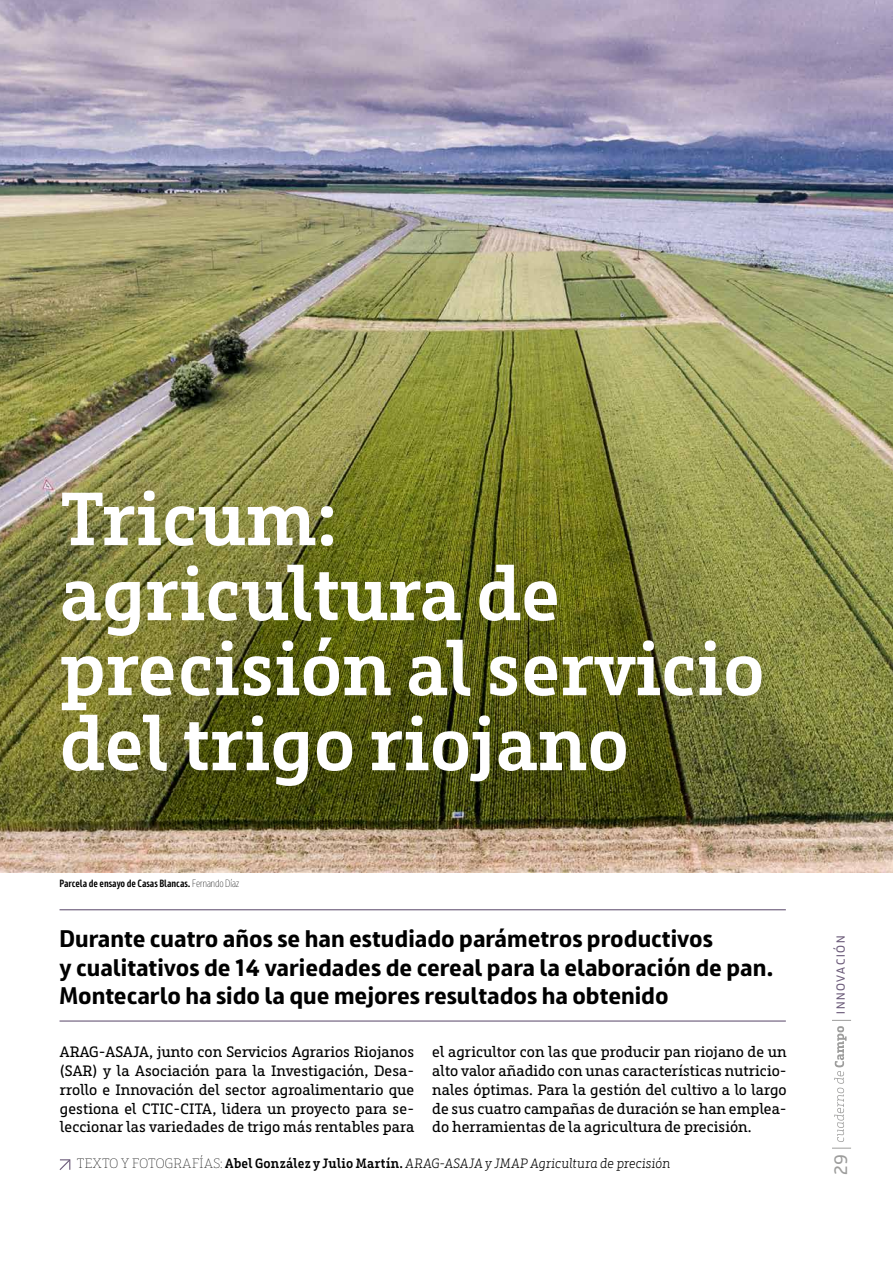
<style>
.page{position:relative;width:893px;height:1263px;background:#fff}
.page>*{position:absolute;margin:0;border:0;box-sizing:border-box;transform-origin:0 0}
.t1{font:600 75px/75px "Riojana Slab";color:#fff}
.t2{font:700 24px/28.8px "Riojana";color:#000}
.t3{font:18px "Riojana";color:#9d9d9c}
.t4{font:15px/18.8px "Riojana Slab";color:#000;text-align:justify}
.t5{font:italic 13.5px "Riojana Slab";letter-spacing:.01em;color:#000;scale:.95 1}
.t6{font:11.7px "Riojana";letter-spacing:.15em;color:#6a5978}
.t7{font:600 condensed 10.5px "Riojana";color:#000}
.s1{font-weight:100}
.s2{font-weight:100;font-style:normal}
.s3{font-weight:600;font-style:normal}
</style>
<div class="page">
<svg style="left:832px;top:1148px;width:19px;height:1px"></svg>
<svg style="left:832px;top:1020px;width:19px;height:122px"></svg>
<hr style="left:60px;top:909px;width:726px;height:1px;background:#6a5978">
<hr style="left:60px;top:1020px;width:726px;height:1px;background:#6a5978">
<svg style="left:59px;top:1159px;width:12px;height:11px"></svg>
<img style="left:0;top:0;width:893px;height:872px">
<h1 class="t1" style="left:60px;top:470px;width:707px">Tricum:<br>agricultura de precisión al servicio del trigo riojano</h1>
<p class="t7" style="left:60px;top:874px;width:181px">Parcela de ensayo de Casas Blancas. <span class="s1">Fernando Díaz</span></p>
<h2 class="t2" style="left:60px;top:920px;width:716px">Durante cuatro años se han estudiado parámetros productivos<br>y cualitativos de 14 variedades de cereal para la elaboración de pan.<br>Montecarlo ha sido la que mejores resultados ha obtenido</h2>
<p class="t4" style="left:60px;top:1040px;width:356px">ARAG-ASAJA, junto con Servicios Agrarios Riojanos (SAR) y la Asociación para la Investigación, Desa&shy;rrollo e Innovación del sector agroalimentario que gestiona el CTIC-CITA, lidera un proyecto para se&shy;leccionar las variedades de trigo más rentables para</p>
<p class="t4" style="left:432px;top:1040px;width:356px">el agricultor con las que producir pan riojano de un alto valor añadido con unas características nutricio&shy;nales óptimas. Para la gestión del cultivo a lo largo de sus cuatro campañas de duración se han emplea&shy;do herramientas de la agricultura de precisión.</p>
<p class="t5" style="left:77px;top:1152px;width:626px"><span class="s2">TEXTO Y FOTOGRAFÍAS:</span> <span class="s3">Abel González y Julio Martín.</span> ARAG-ASAJA y JMAP Agricultura de precisión</p>
<p class="t6" style="left:831px;top:1014px;width:80px;rotate:-90deg">INNOVACIÓN</p>
<p class="t3" style="left:825px;top:1175px;width:22px;rotate:-90deg">29</p>
</div>
